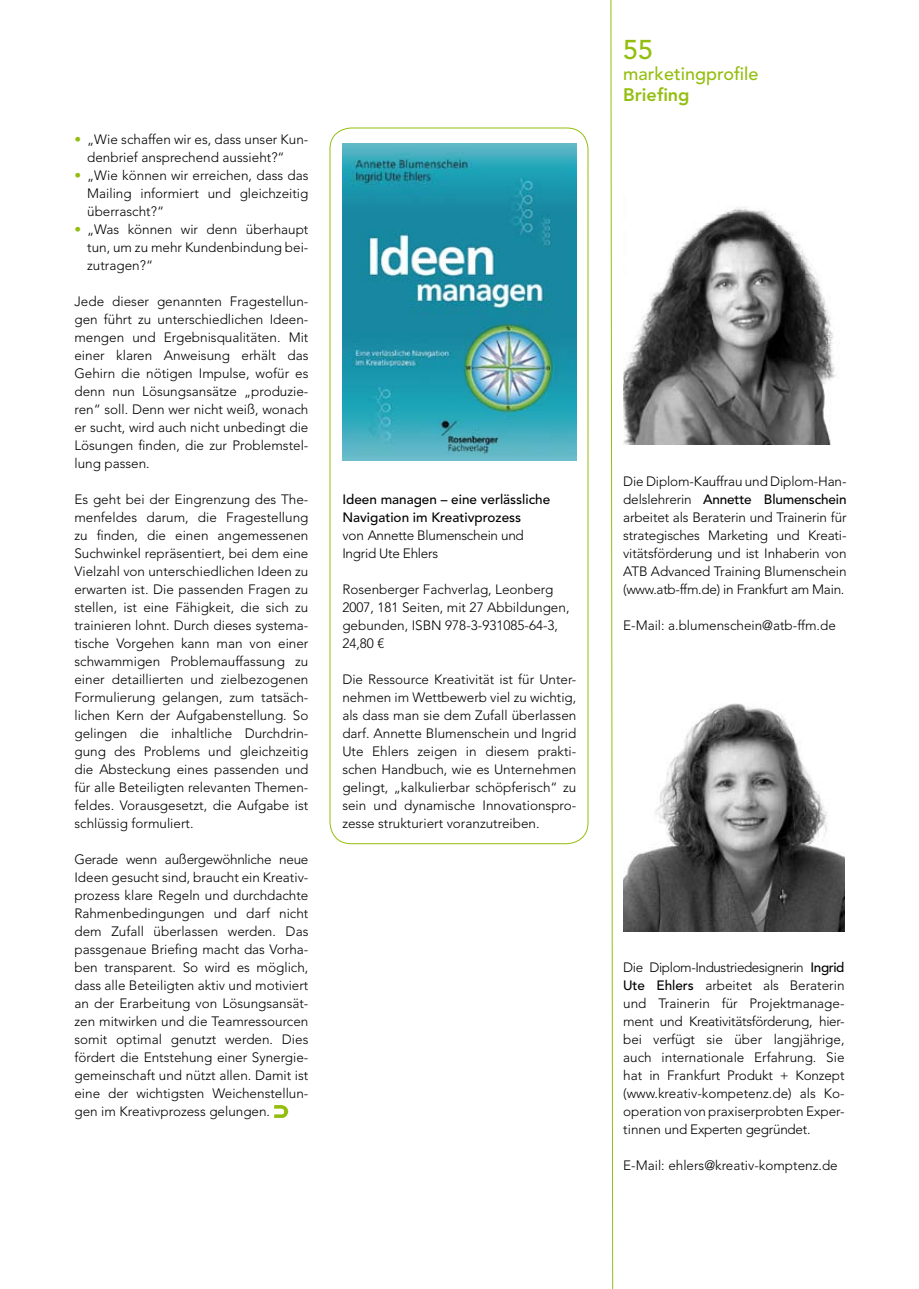
<style>
.page{position:relative;width:919px;height:1289px;background:#fff}
.page>*{position:absolute;margin:0;border:0;box-sizing:border-box;transform-origin:0 0}
.t1{font:500 27px "Avenir LT Std";color:#94be0f}
.t2{font:500 18px "Avenir LT Std";color:#94be0f}
.t3{font:800 18px "Avenir LT Std";color:#94be0f}
.t4{font:300 13.5px/18px "Avenir LT Std";color:#000;text-align:justify}
.t5{font:500 13.5px/18px "Avenir LT Std";color:#000}
.t6{font:300 13.5px/18px "Avenir LT Std";letter-spacing:-.02em;color:#000}
.s1{color:#94be0f}
.s2{font-weight:500}
</style>
<div class="page">
<img style="left:623px;top:207px;width:213px;height:238px">
<img style="left:623px;top:703px;width:221px;height:228px">
<img style="left:342px;top:143px;width:234px;height:317px">
<img style="left:274px;top:1105px;width:14px;height:13px">
<svg style="left:610px;top:0;width:3px;height:1288px"></svg>
<p class="t4" style="left:87px;top:130px;width:223px;text-indent:-13px"><span class="s1">•</span> „Wie schaffen wir es, dass unser Kun&shy;denbrief ansprechend aussieht?“</p>
<p class="t4" style="left:87px;top:166px;width:223px;text-indent:-13px"><span class="s1">•</span> „Wie können wir erreichen, dass das Mailing informiert und gleichzeitig überrascht?“</p>
<p class="t4" style="left:87px;top:220px;width:223px;text-indent:-13px"><span class="s1">•</span> „Was können wir denn überhaupt tun, um zu mehr Kundenbindung bei&shy;zutragen?“</p>
<p class="t4" style="left:74px;top:292px;width:235px">Jede dieser genannten Fragestellun&shy;gen führt zu unterschiedlichen Ideen&shy;mengen und Ergebnisqualitäten. Mit einer klaren Anweisung erhält das Ge-hirn die nötigen Impulse, wofür es denn nun Lösungsansätze „produzie&shy;ren“ soll. Denn wer nicht weiß, wonach er sucht, wird auch nicht unbedingt die Lösungen finden, die zur Problemstel&shy;lung passen.</p>
<p class="t4" style="left:74px;top:490px;width:235px">Es geht bei der Eingrenzung des The&shy;menfeldes darum, die Fragestellung zu finden, die einen angemessenen Suchwinkel repräsentiert, bei dem eine Vielzahl von unterschiedlichen Ideen zu erwarten ist. Die passenden Fragen zu stellen, ist eine Fähigkeit, die sich zu trainieren lohnt. Durch dieses systema&shy;tische Vorgehen kann man von einer schwammigen Problemauffassung zu einer detaillierten und zielbezogenen Formulierung gelangen, zum tatsäch&shy;lichen Kern der Aufgabenstellung. So gelingen die inhaltliche Durchdrin&shy;gung des Problems und gleichzeitig die Absteckung eines passenden und für alle Beteiligten relevanten Themen&shy;feldes. Vorausgesetzt, die Aufgabe ist schlüssig formuliert.</p>
<p class="t4" style="left:74px;top:850px;width:235px">Gerade wenn außergewöhnliche neue Ideen gesucht sind, braucht ein Kreativ&shy;prozess klare Regeln und durchdachte Rahmenbedingungen und darf nicht dem Zufall überlassen werden. Das passgenaue Briefing macht das Vorha&shy;ben transparent. So wird es möglich, dass alle Beteiligten aktiv und motiviert an der Erarbeitung von Lösungsansät&shy;zen mitwirken und die Teamressourcen somit optimal genutzt werden. Dies fördert die Entstehung einer Synergie&shy;gemeinschaft und nützt allen. Damit ist eine der wichtigsten Weichenstellun&shy;gen im Kreativprozess gelungen.</p>
<p class="t5" style="left:342px;top:490px;width:209px">Ideen managen – eine verlässliche<br>Navigation im Kreativprozess</p>
<p class="t6" style="left:342px;top:526px;width:183px">von Annette Blumenschein und<br>Ingrid Ute Ehlers</p>
<p class="t4" style="left:342px;top:580px;width:229px;text-align:left">Rosenberger Fachverlag, Leonberg<br>2007, 181 Seiten, mit 27 Abbildungen, gebunden, ISBN 978-3-931085-64-3,<br>24,80 €</p>
<p class="t4" style="left:342px;top:670px;width:235px">Die Ressource Kreativität ist für Unter&shy;nehmen im Wettbewerb viel zu wichtig, als dass man sie dem Zufall überlassen darf. Annette Blumenschein und Ingrid Ute Ehlers zeigen in diesem prakti&shy;schen Handbuch, wie es Unternehmen gelingt, „kalkulierbar schöpferisch“ zu sein und dynamische Innovationspro&shy;zesse strukturiert voranzutreiben.</p>
<h1 class="t1" style="left:623px;top:34px;width:32px">55</h1>
<h2 class="t2" style="left:623px;top:63px;width:137px">marketingprofile</h2>
<h2 class="t3" style="left:623px;top:84px;width:68px">Briefing</h2>
<p class="t4" style="left:623px;top:472px;width:225px">Die Diplom-Kauffrau und Diplom-Han&shy;delslehrerin <span class="s2">Annette Blumenschein </span>arbeitet als Beraterin und Trainerin für strategisches Marketing und Kreati&shy;vitätsförderung und ist Inhaberin von ATB Advanced Training Blumenschein (www.atb-ffm.de) in Frankfurt am Main.</p>
<p class="t4" style="left:623px;top:616px;width:214px">E-Mail: a.blumenschein@atb-ffm.de</p>
<p class="t4" style="left:623px;top:958px;width:223px;text-align:left">Die Diplom-Industriedesignerin <span class="s2">Ingrid Ute Ehlers</span> arbeitet als Beraterin und Trainerin für Projektmanage&shy;ment und Kreativitätsförderung, hier&shy;bei verfügt sie über langjährige, auch internationale Erfahrung. Sie hat in Frankfurt Produkt + Konzept (www.kreativ-kompetenz.de) als Ko-- ope-ration von praxiserprobten Exper&shy;tinnen und Experten gegründet.</p>
<p class="t4" style="left:623px;top:1156px;width:216px">E-Mail: ehlers@kreativ-komptenz.de</p>
</div>
